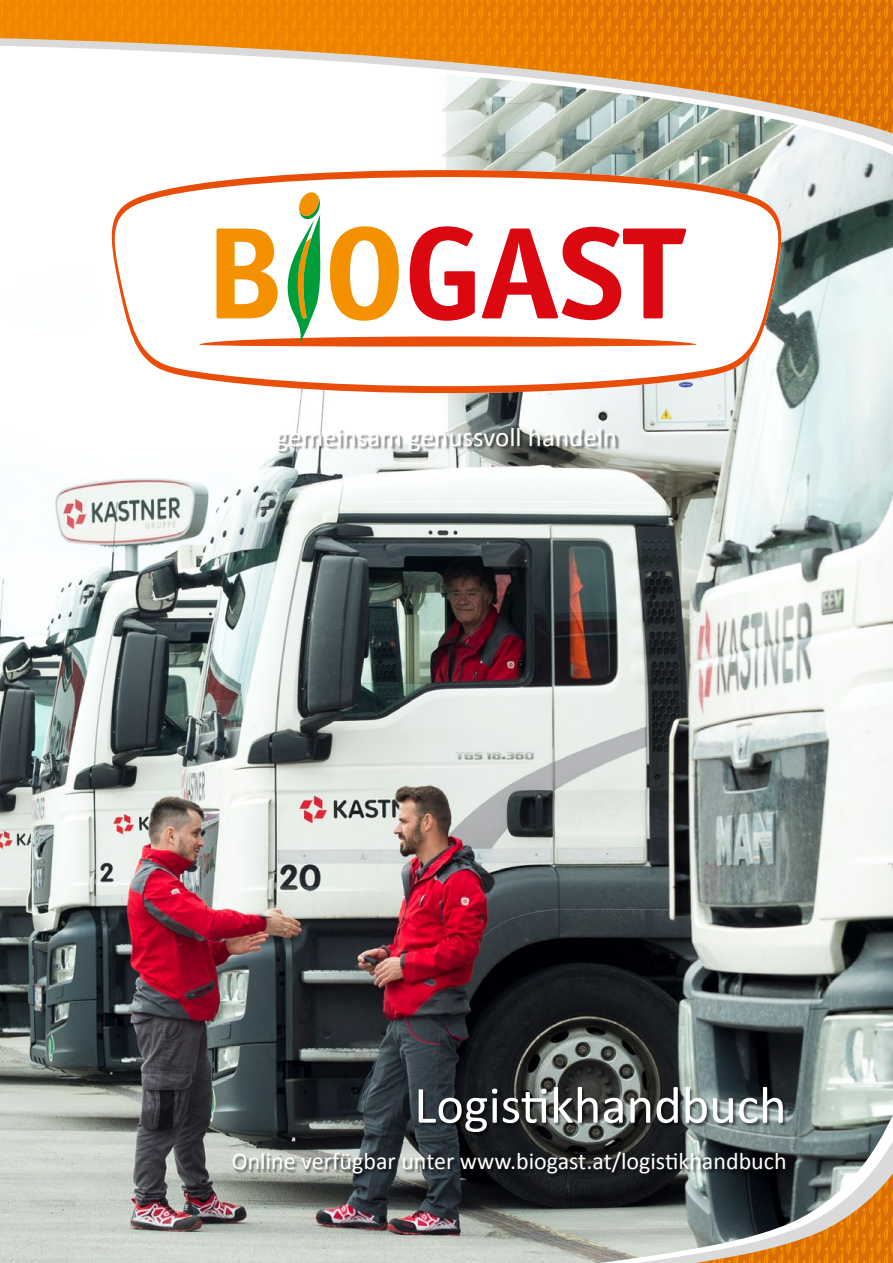
<style>
.page{position:relative;width:893px;height:1263px;background:#fff}
.page>*{position:absolute;margin:0;border:0;box-sizing:border-box;transform-origin:0 0}
.t1{font:52.5px "Calibri";color:#fff}
.t2{font:27px "Calibri";color:#fff}
.t3{font:24px "Calibri";color:#fff}
</style>
<div class="page">
<img style="left:0;top:189px;width:893px;height:878px">
<svg style="left:0;top:0;width:893px;height:34px;background:#e97f01"></svg>
<svg style="left:0;top:34px;width:893px;height:7px;background:#e98205"></svg>
<svg style="left:0;top:41px;width:893px;height:148px"></svg>
<svg style="left:0;top:1067px;width:893px;height:196px;background:#80807a"></svg>
<svg style="left:106px;top:170px;width:681px;height:223px"></svg>
<svg style="left:199px;top:191px;width:497px;height:156px"></svg>
<div style="left:277px;top:428px;width:342px;height:26px;background:#000;opacity:.5"></div>
<div style="left:418px;top:1088px;width:368px;height:48px;background:#000;opacity:.5"></div>
<div style="left:233px;top:1153px;width:556px;height:25px;background:#000;opacity:.5"></div>
<p class="t2" style="left:276px;top:419px;width:343px">gemeinsam genussvoll handeln</p>
<h1 class="t1" style="left:414px;top:1072px;width:374px">Logistikhandbuch</h1>
<p class="t3" style="left:232px;top:1146px;width:556px">Online verfügbar unter www.biogast.at/logistikhandbuch</p>
</div>
